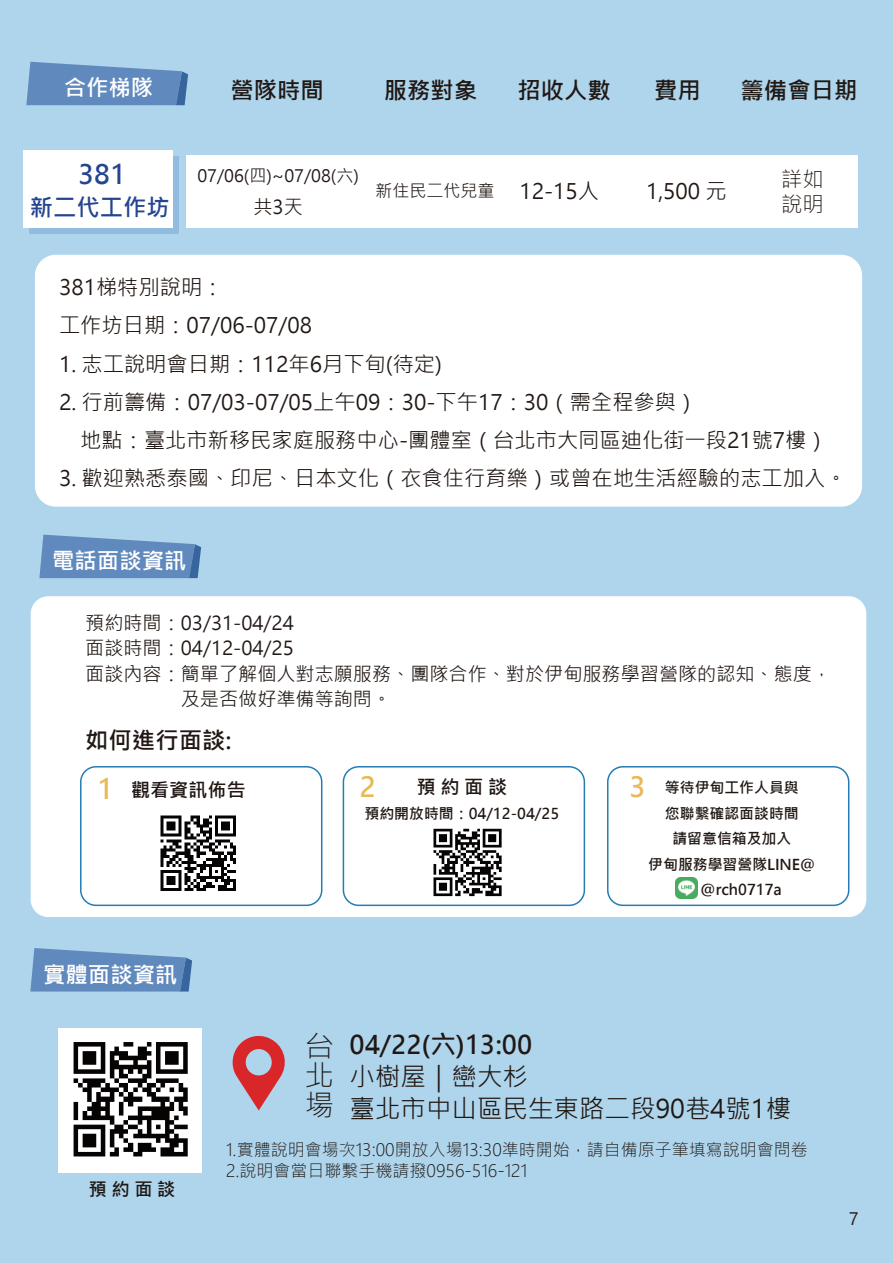
<style>
.page{position:relative;width:893px;height:1263px;background:#aed5ec}
.page>*{position:absolute;margin:0;border:0;box-sizing:border-box;transform-origin:0 0}
.t1{font:29.25px/29.2px "Microsoft Jheng Hei UI Light";color:#211814;text-align:justify}
.t2{font:27.6px "Microsoft Jheng Hei UI Bold";color:#e8b959}
.t3{font:26.55px "Microsoft Jheng Hei UI Bold";color:#254590}
.t4{font:25.5px/31.8px "Microsoft Jheng Hei UI Regular";color:#211814}
.t5{font:25.5px "Microsoft Jheng Hei UI Bold";color:#211814}
.t6{font:23.4px "Microsoft Jheng Hei UI Bold";color:#211814}
.t7{font:23.4px "Microsoft Jheng Hei UI Bold";color:#254590}
.t8{font:22.35px "Microsoft Jheng Hei UI Bold";color:#fff}
.t9{font:21.3px/38.2px "Microsoft Jheng Hei UI Regular";color:#211814}
.t10{font:21.3px/25.5px "Microsoft Jheng Hei UI Light";color:#211814}
.t11{font:19.05px "Microsoft Jheng Hei UI Regular";color:#211814}
.t12{font:19.05px "Microsoft Jheng Hei UI Bold";color:#211814}
.t13{font:18.3px "Microsoft Jheng Hei UI Bold";color:#211814}
.t14{font:16.95px/21.3px "Microsoft Jheng Hei UI Light";color:#211814}
.t15{font:16.95px "Microsoft Jheng Hei UI Regular";color:#211814}
.t16{font:14.85px "Microsoft Jheng Hei UI Bold";color:#211814}
.s1{font-size:21.3px}
</style>
<div class="page">
<svg style="left:26px;top:62px;width:162px;height:43px;background:#6891c2"></svg>
<div style="left:187px;top:156px;width:671px;height:72px;background:#fff"></div>
<div style="left:29px;top:156px;width:150px;height:78px;background:linear-gradient(to right,#92bcdf,#92bcdf)"></div>
<div style="left:23px;top:150px;width:149px;height:77px;background:#fff"></div>
<svg style="left:39px;top:535px;width:162px;height:43px;background:#6891c2"></svg>
<div style="left:31px;top:596px;width:835px;height:321px;background:#fff;border-radius:17px"></div>
<svg style="left:30px;top:948px;width:162px;height:43px;background:#6992c3"></svg>
<svg style="left:232px;top:1035px;width:53px;height:75px"></svg>
<div style="left:35px;top:255px;width:827px;height:252px;background:#fff;border-radius:21px"></div>
<div style="left:80px;top:766px;width:242px;height:140px;border:2px solid #237db4;border-radius:15px"></div>
<div style="left:343px;top:766px;width:242px;height:140px;border:2px solid #237db4;border-radius:15px"></div>
<div style="left:607px;top:766px;width:242px;height:140px;border:2px solid #237db4;border-radius:15px"></div>
<img style="left:675px;top:877px;width:22px;height:22px">
<div style="left:58px;top:1029px;width:144px;height:143px;background:#fff"></div>
<img style="left:160px;top:815px;width:76px;height:76px">
<img style="left:433px;top:828px;width:69px;height:69px">
<img style="left:67px;top:1040px;width:121px;height:117px">
<p class="t8" style="left:64px;top:74px;width:91px">合作梯隊</p>
<p class="t6" style="left:230px;top:76px;width:95px">營隊時間</p>
<p class="t6" style="left:384px;top:76px;width:95px">服務對象</p>
<p class="t6" style="left:517px;top:76px;width:95px">招收人數</p>
<p class="t6" style="left:654px;top:76px;width:48px">費用</p>
<p class="t6" style="left:741px;top:76px;width:118px">籌備會日期</p>
<p class="t3" style="left:79px;top:157px;width:49px">381</p>
<p class="t7" style="left:30px;top:193px;width:142px">新二代工作坊</p>
<p class="t15" style="left:197px;top:166px;width:163px">07/06(四)~07/08(六)</p>
<p class="t11" style="left:253px;top:195px;width:51px">共3天</p>
<p class="t15" style="left:376px;top:180px;width:225px">新住民二代兒童 <span class="s1">12-15人</span></p>
<p class="t9" style="left:646px;top:172px;width:82px">1,500 元</p>
<p class="t10" style="left:781px;top:166px;width:44px">詳如說明</p>
<p class="t9" style="left:59px;top:268px;width:254px">381梯特別說明：<br>工作坊日期：07/06-07/08</p>
<p class="t9" style="left:59px;top:345px;width:384px">1. 志工說明會日期：112年6月下旬(待定)</p>
<p class="t9" style="left:80px;top:383px;width:749px;text-indent:-21px">2. 行前籌備：07/03-07/05上午09：30-下午17：30（需全程參與）<br>地點：臺北市新移民家庭服務中心-團體室（台北市大同區迪化街一段21號7樓）</p>
<p class="t9" style="left:59px;top:459px;width:789px">3. 歡迎熟悉泰國、印尼、日本文化（衣食住行育樂）或曾在地生活經驗的志工加入。</p>
<p class="t8" style="left:52px;top:547px;width:136px">電話面談資訊</p>
<p class="t11" style="left:85px;top:611px;width:210px">預約時間：03/31-04/24</p>
<p class="t11" style="left:85px;top:636px;width:210px">面談時間：04/12-04/25</p>
<p class="t11" style="left:85px;top:662px;width:747px">面談內容：簡單了解個人對志願服務、團隊合作、對於伊甸服務學習營隊的認知、態度，</p>
<p class="t11" style="left:181px;top:687px;width:212px">及是否做好準備等詢問。</p>
<p class="t6" style="left:85px;top:725px;width:148px">如何進行面談:</p>
<p class="t12" style="left:131px;top:778px;width:116px">觀看資訊佈告</p>
<p class="t12" style="left:416px;top:775px;width:92px">預 約 面 談</p>
<p class="t16" style="left:365px;top:804px;width:196px">預約開放時間：04/12-04/25</p>
<p class="t2" style="left:97px;top:772px;width:18px">1</p>
<p class="t2" style="left:360px;top:770px;width:18px">2</p>
<p class="t2" style="left:630px;top:770px;width:18px">3</p>
<p class="t16" style="left:665px;top:778px;width:135px">等待伊甸工作人員與</p>
<p class="t16" style="left:665px;top:804px;width:135px">您聯繫確認面談時間</p>
<p class="t16" style="left:672px;top:829px;width:120px">請留意信箱及加入</p>
<p class="t16" style="left:648px;top:855px;width:169px">伊甸服務學習營隊LINE@</p>
<p class="t16" style="left:700px;top:880px;width:83px">@rch0717a</p>
<p class="t8" style="left:43px;top:960px;width:136px">實體面談資訊</p>
<p class="t13" style="left:89px;top:1177px;width:88px">預 約 面 談</p>
<h1 class="t1" style="left:305px;top:1031px;width:29px">台北場</h1>
<p class="t5" style="left:349px;top:1028px;width:184px">04/22(六)13:00</p>
<p class="t4" style="left:349px;top:1060px;width:443px">小樹屋｜巒大杉<br>臺北市中山區民生東路二段90巷4號1樓</p>
<p class="t14" style="left:226px;top:1138px;width:583px">1.實體說明會場次13:00開放入場13:30準時開始，請自備原子筆填寫說明會問卷<br>2.說明會當日聯繫手機請撥0956-516-121</p>
<p class="t15" style="left:849px;top:1208px;width:11px">7</p>
</div>
